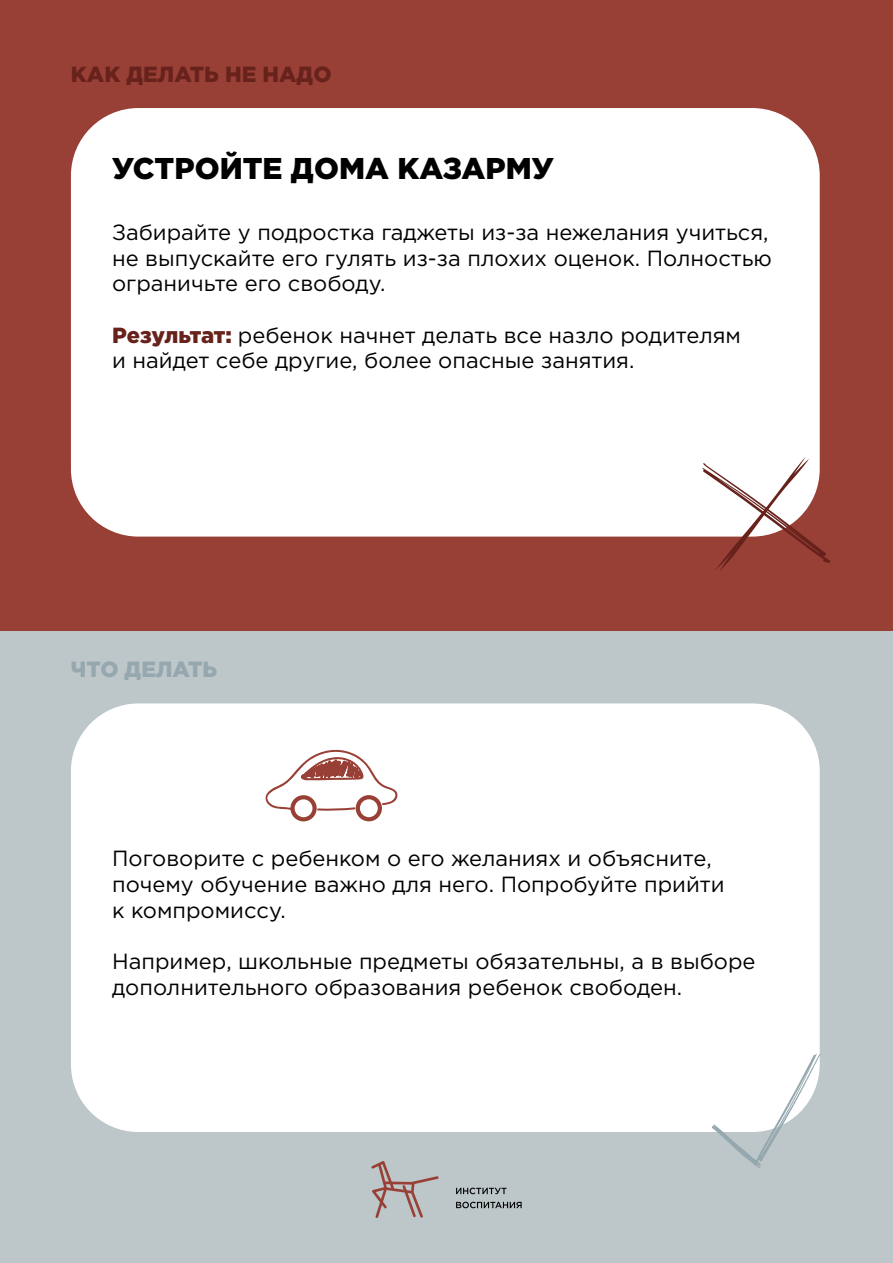
<style>
.page{position:relative;width:893px;height:1263px;background:#fff}
.page>*{position:absolute;margin:0;border:0;box-sizing:border-box;transform-origin:0 0}
.t1{font:900 30px "Gotham Pro";color:#000}
.t2{font:21.9px/25.7px "Gotham Pro";color:#000}
.t3{font:900 21.9px "Gotham Pro";color:#68221c}
.t4{font:900 21.9px "Gotham Pro";color:#95a8af}
.s1{font-weight:900;color:#68221c}
</style>
<div class="page">
<div style="left:0;top:0;width:893px;height:631px;background:#994036"></div>
<div style="left:0;top:631px;width:893px;height:632px;background:#bdc6c8"></div>
<svg style="left:371px;top:1161px;width:68px;height:57px"></svg>
<svg style="left:456px;top:1188px;width:51px;height:6px"></svg>
<svg style="left:456px;top:1202px;width:66px;height:6px"></svg>
<div style="left:71px;top:108px;width:749px;height:429px;background:#fff;border-radius:68px"></div>
<svg style="left:702px;top:457px;width:128px;height:114px"></svg>
<div style="left:71px;top:703px;width:749px;height:429px;background:#fff;border-radius:68px"></div>
<svg style="left:712px;top:1054px;width:109px;height:114px"></svg>
<svg style="left:265px;top:749px;width:133px;height:72px"></svg>
<p class="t3" style="left:71px;top:61px;width:262px">КАК ДЕЛАТЬ НЕ НАДО</p>
<h1 class="t1" style="left:112px;top:151px;width:443px">УСТРОЙТЕ ДОМА КАЗАРМУ</h1>
<p class="t2" style="left:112px;top:219px;width:661px">Забирайте у подростка гаджеты из-за нежелания учиться, не выпускайте его гулять из-за плохих оценок. Полностью ограничьте его свободу.</p>
<p class="t2" style="left:112px;top:322px;width:630px"><span class="s1">Результат:</span> ребенок начнет делать все назло родителям и найдет себе другие, более опасные занятия.</p>
<p class="t4" style="left:71px;top:657px;width:148px">ЧТО ДЕЛАТЬ</p>
<p class="t2" style="left:112px;top:846px;width:614px">Поговорите с ребенком о его желаниях и объясните, почему обучение важно для него. Попробуйте прийти к компромиссу.</p>
<p class="t2" style="left:112px;top:948px;width:645px">Например, школьные предметы обязательны, а в выборе дополнительного образования ребенок свободен.</p>
</div>
